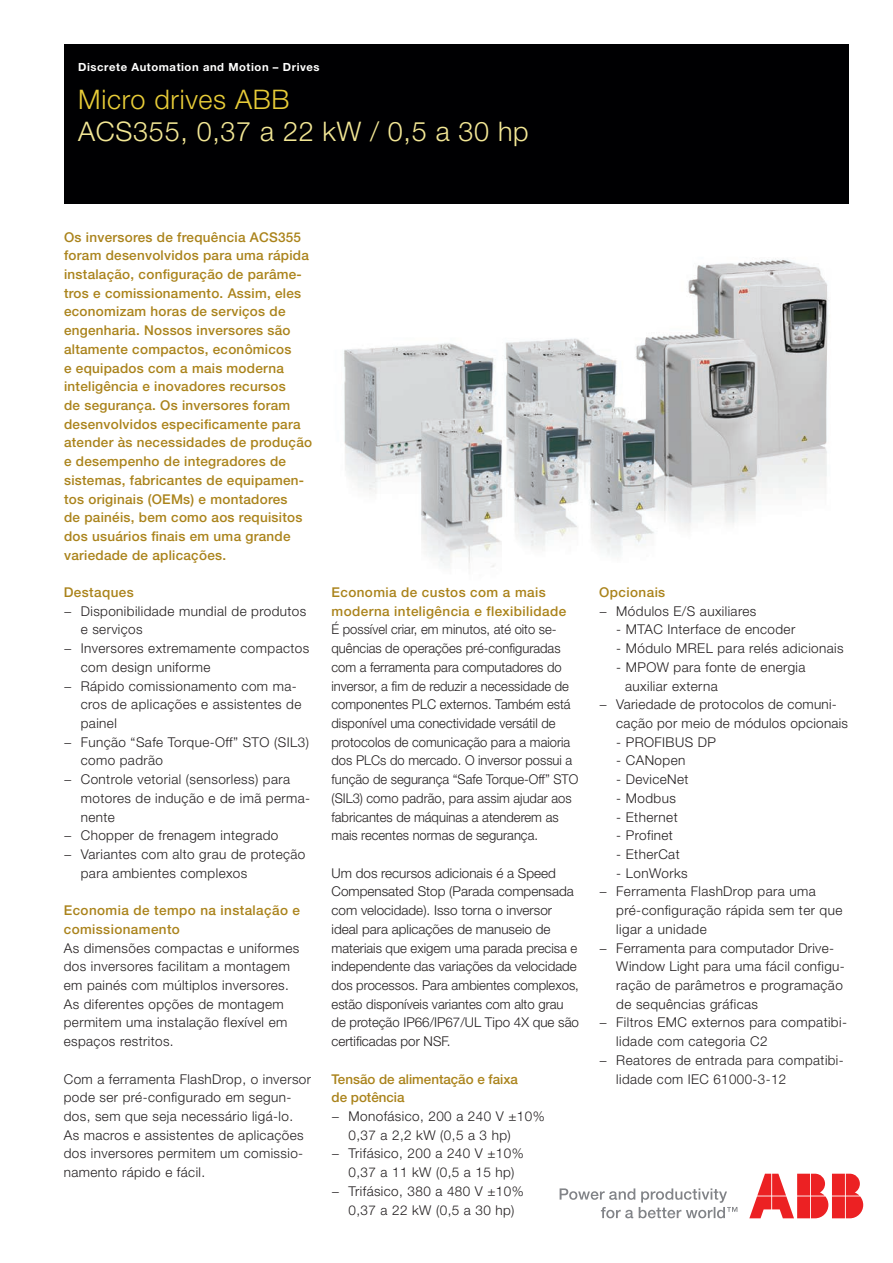
<style>
.page{position:relative;width:893px;height:1263px;background:#fff}
.page>*{position:absolute;margin:0;border:0;box-sizing:border-box;transform-origin:0 0}
.t1{font:300 27px "Helvetica Neue LT Pro";letter-spacing:.025em;color:#f3e795}
.t2{font:300 27px "Helvetica Neue LT Pro";letter-spacing:.025em;color:#e8cc38}
.t3{font:300 13.5px/18.8px "Helvetica Neue LT Pro";letter-spacing:.03em;color:#231f20}
.t4{font:500 13.5px/18.8px "Helvetica Neue LT Pro";letter-spacing:.02em;color:#aa831b}
.t5{font:300 13.5px/18.8px "Helvetica Neue LT Pro";color:#231f20;scale:.96 1}
.t6{font:300 13.5px/18.8px "Helvetica Neue LT Pro";color:#231f20}
.t7{font:500 13.5px/18.8px "Helvetica Neue LT Pro";color:#aa831b}
.t8{font:700 11.25px "Helvetica Neue LT Pro";letter-spacing:.05em;color:#fff}
</style>
<div class="page">
<div style="left:64px;top:45px;width:784px;height:159px;background:#000002"></div>
<svg style="left:560px;top:1188px;width:177px;height:30px"></svg>
<svg style="left:749px;top:1174px;width:114px;height:44px"></svg>
<img style="left:344px;top:258px;width:485px;height:311px">
<p class="t8" style="left:78px;top:60px;width:243px">Discrete Automation and Motion – Drives</p>
<h1 class="t2" style="left:78px;top:83px;width:213px">Micro drives ABB</h1>
<h1 class="t1" style="left:78px;top:115px;width:452px">ACS355, 0,37 a 22 kW / 0,5 a 30 hp</h1>
<p class="t4" style="left:64px;top:227px;width:250px">Os inversores de frequência ACS355 foram desenvolvidos para uma rápida instalação, configuração de parâme&shy;tros e comissionamento. Assim, eles economizam horas de serviços de engenharia. Nossos inversores são altamente compactos, econômicos<br>e equipados com a mais moderna inteligência e inovadores recursos<br>de segurança. Os inversores foram desenvolvidos especificamente para atender às necessidades de produção e desempenho de integradores de sistemas, fabricantes de equipamen&shy;tos originais (OEMs) e montadores<br>de painéis, bem como aos requisitos dos usuários finais em uma grande variedade de aplicações.</p>
<p class="t4" style="left:64px;top:583px;width:72px">Destaques</p>
<p class="t3" style="left:64px;top:601px;width:244px">− Disponibilidade mundial de produtos</p>
<p class="t3" style="left:81px;top:620px;width:63px">e serviços</p>
<p class="t3" style="left:64px;top:639px;width:247px">− Inversores extremamente compactos</p>
<p class="t3" style="left:81px;top:657px;width:131px">com design uniforme</p>
<p class="t3" style="left:64px;top:676px;width:235px">− Rápido comissionamento com ma-</p>
<p class="t3" style="left:81px;top:695px;width:222px">cros de aplicações e assistentes de</p>
<p class="t3" style="left:81px;top:713px;width:38px">painel</p>
<p class="t3" style="left:64px;top:732px;width:247px">− Função “Safe Torque-Off” STO (SIL3)</p>
<p class="t3" style="left:81px;top:751px;width:84px">como padrão</p>
<p class="t3" style="left:64px;top:770px;width:228px">− Controle vetorial (sensorless) para</p>
<p class="t3" style="left:81px;top:788px;width:231px">motores de indução e de imã perma-</p>
<p class="t3" style="left:81px;top:807px;width:36px">nente</p>
<p class="t3" style="left:64px;top:826px;width:216px">− Chopper de frenagem integrado</p>
<p class="t3" style="left:64px;top:844px;width:243px">− Variantes com alto grau de proteção</p>
<p class="t3" style="left:81px;top:863px;width:168px">para ambientes complexos</p>
<p class="t4" style="left:64px;top:901px;width:238px">Economia de tempo na instalação e comissionamento</p>
<p class="t3" style="left:64px;top:938px;width:237px">As dimensões compactas e uniformes dos inversores facilitam a montagem em painés com múltiplos inversores.<br>As diferentes opções de montagem permitem uma instalação flexível em espaços restritos.</p>
<p class="t3" style="left:64px;top:1069px;width:249px">Com a ferramenta FlashDrop, o inversor pode ser pré-configurado em segun&shy;dos, sem que seja necessário ligá-lo.<br>As macros e assistentes de aplicações dos inversores permitem um comissio&shy;namento rápido e fácil.</p>
<p class="t4" style="left:332px;top:583px;width:236px">Economia de custos com a mais moderna inteligência e flexibilidade</p>
<p class="t5" style="left:332px;top:620px;width:259px">É possível criar, em minutos, até oito se&shy;quências de operações pré-configuradas com a ferramenta para computadores do inversor, a fim de reduzir a necessidade de componentes PLC externos. Também está disponível uma conectividade versátil de protocolos de comunicação para a maioria dos PLCs do mercado. O inversor possui a função de segurança “Safe Torque-Off” STO (SIL3) como padrão, para assim ajudar aos fabricantes de máquinas a atenderem as mais recentes normas de segurança.</p>
<p class="t6" style="left:332px;top:863px;width:249px">Um dos recursos adicionais é a Speed Compensated Stop (Parada compensada com velocidade). Isso torna o inversor ideal para aplicações de manuseio de materiais que exigem uma parada precisa e independente das variações da velocidade dos processos. Para ambientes complexos, estão disponíveis variantes com alto grau de proteção IP66/IP67/UL Tipo 4X que são certificadas por NSF.</p>
<p class="t7" style="left:332px;top:1069px;width:188px">Tensão de alimentação e faixa de potência</p>
<p class="t3" style="left:332px;top:1106px;width:215px">− Monofásico, 200 a 240 V ±10%</p>
<p class="t3" style="left:349px;top:1125px;width:164px">0,37 a 2,2 kW (0,5 a 3 hp)</p>
<p class="t3" style="left:332px;top:1144px;width:194px">− Trifásico, 200 a 240 V ±10%</p>
<p class="t3" style="left:349px;top:1162px;width:167px">0,37 a 11 kW (0,5 a 15 hp)</p>
<p class="t3" style="left:332px;top:1181px;width:194px">− Trifásico, 380 a 480 V ±10%</p>
<p class="t3" style="left:349px;top:1200px;width:167px">0,37 a 22 kW (0,5 a 30 hp)</p>
<p class="t4" style="left:599px;top:583px;width:68px">Opcionais</p>
<p class="t3" style="left:599px;top:601px;width:159px">− Módulos E/S auxiliares</p>
<p class="t3" style="left:616px;top:620px;width:180px">- MTAC Interface de encoder</p>
<p class="t3" style="left:616px;top:639px;width:229px">- Módulo MREL para relés adicionais</p>
<p class="t3" style="left:616px;top:657px;width:191px">- MPOW para fonte de energia</p>
<p class="t3" style="left:625px;top:676px;width:94px">auxiliar externa</p>
<p class="t3" style="left:599px;top:695px;width:239px">− Variedade de protocolos de comuni-</p>
<p class="t3" style="left:616px;top:714px;width:233px">cação por meio de módulos opcionais</p>
<p class="t3" style="left:616px;top:732px;width:101px">- PROFIBUS DP</p>
<p class="t3" style="left:616px;top:751px;width:71px">- CANopen</p>
<p class="t3" style="left:616px;top:770px;width:74px">- DeviceNet</p>
<p class="t3" style="left:616px;top:788px;width:61px">- Modbus</p>
<p class="t3" style="left:616px;top:807px;width:63px">- Ethernet</p>
<p class="t3" style="left:616px;top:826px;width:58px">- Profinet</p>
<p class="t3" style="left:616px;top:844px;width:65px">- EtherCat</p>
<p class="t3" style="left:616px;top:863px;width:73px">- LonWorks</p>
<p class="t3" style="left:599px;top:882px;width:218px">− Ferramenta FlashDrop para uma</p>
<p class="t3" style="left:616px;top:901px;width:228px">pré-configuração rápida sem ter que</p>
<p class="t3" style="left:616px;top:919px;width:92px">ligar a unidade</p>
<p class="t3" style="left:599px;top:938px;width:236px">− Ferramenta para computador Drive-</p>
<p class="t3" style="left:616px;top:957px;width:230px">Window Light para uma fácil configu-</p>
<p class="t3" style="left:616px;top:975px;width:228px">ração de parâmetros e programação</p>
<p class="t3" style="left:616px;top:994px;width:143px">de sequências gráficas</p>
<p class="t3" style="left:599px;top:1013px;width:249px">− Filtros EMC externos para compatibi-</p>
<p class="t3" style="left:616px;top:1032px;width:153px">lidade com categoria C2</p>
<p class="t3" style="left:599px;top:1050px;width:246px">− Reatores de entrada para compatibi-</p>
<p class="t3" style="left:616px;top:1069px;width:172px">lidade com IEC 61000-3-12</p>
</div>
